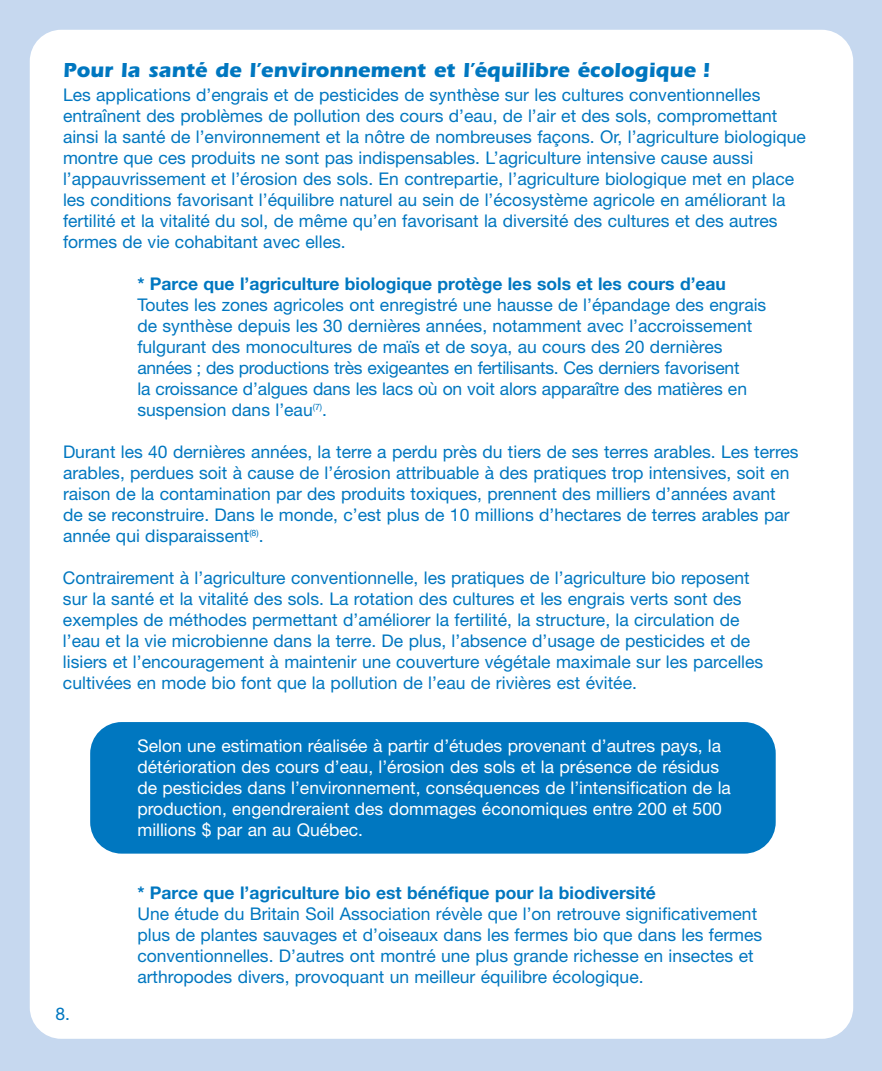
<style>
.page{position:relative;width:882px;height:1071px;background:#c6d8ef}
.page>*{position:absolute;margin:0;border:0;box-sizing:border-box;transform-origin:0 0}
.t1{font:700 21px "Itc Eras";color:#0077c0}
.t2{font:17.5px/21px "Helvetica Neue";color:#0077c0}
.t3{font:17.5px/21px "Helvetica Neue";color:#fff}
.t4{font:700 17.5px "Helvetica Neue";color:#0077c0}
</style>
<div class="page">
<div style="left:30px;top:30px;width:823px;height:1009px;background:#fff;border-radius:32px"></div>
<div style="left:90px;top:722px;width:686px;height:132px;background:#0077c0;border-radius:31px"></div>
<p class="t1" style="left:63px;top:63px;width:649px">Pour la santé de l’environnement et l’équilibre écologique !</p>
<p class="t2" style="left:63px;top:86px;width:744px">Les applications d’engrais et de pesticides de synthèse sur les cultures conventionnelles entraînent des problèmes de pollution des cours d’eau, de l’air et des sols, compromettant ainsi la santé de l’environnement et la nôtre de nombreuses façons. Or, l’agriculture biologique montre que ces produits ne sont pas indispensables. L’agriculture intensive cause aussi l’appauvrissement et l’érosion des sols. En contrepartie, l’agriculture biologique met en place les conditions favorisant l’équilibre naturel au sein de l’écosystème agricole en améliorant la fertilité et la vitalité du sol, de même qu’en favorisant la diversité des cultures et des autres formes de vie cohabitant avec elles.</p>
<p class="t4" style="left:137px;top:277px;width:590px">* Parce que l’agriculture biologique protège les sols et les cours d’eau</p>
<p class="t2" style="left:137px;top:296px;width:630px">Toutes les zones agricoles ont enregistré une hausse de l’épandage des engrais de synthèse depuis les 30 dernières années, notamment avec l’accroissement fulgurant des monocultures de maïs et de soya, au cours des 20 dernières années ; des productions très exigeantes en fertilisants. Ces derniers favorisent<br>la croissance d’algues dans les lacs où on voit alors apparaître des matières en suspension dans l’eau<sup>(7)</sup>.</p>
<p class="t2" style="left:63px;top:443px;width:737px">Durant les 40 dernières années, la terre a perdu près du tiers de ses terres arables. Les terres arables, perdues soit à cause de l’érosion attribuable à des pratiques trop intensives, soit en raison de la contamination par des produits toxiques, prennent des milliers d’années avant de se reconstruire. Dans le monde, c’est plus de 10 millions d’hectares de terres arables par année qui disparaissent<sup>(8)</sup>.</p>
<p class="t2" style="left:63px;top:569px;width:702px">Contrairement à l’agriculture conventionnelle, les pratiques de l’agriculture bio reposent sur la santé et la vitalité des sols. La rotation des cultures et les engrais verts sont des exemples de méthodes permettant d’améliorer la fertilité, la structure, la circulation de l’eau et la vie microbienne dans la terre. De plus, l’absence d’usage de pesticides et de lisiers et l’encouragement à maintenir une couverture végétale maximale sur les parcelles cultivées en mode bio font que la pollution de l’eau de rivières est évitée.</p>
<p class="t3" style="left:137px;top:737px;width:595px">Selon une estimation réalisée à partir d’études provenant d’autres pays, la détérioration des cours d’eau, l’érosion des sols et la présence de résidus de pesticides dans l’environnement, conséquences de l’intensification de la production, engendreraient des dommages économiques entre 200 et 500 millions $ par an au Québec.</p>
<p class="t2" style="left:55px;top:1005px;width:16px">8.</p>
<p class="t4" style="left:137px;top:886px;width:520px">* Parce que l’agriculture bio est bénéfique pour la biodiversité</p>
<p class="t2" style="left:137px;top:905px;width:626px">Une étude du Britain Soil Association révèle que l’on retrouve significativement plus de plantes sauvages et d’oiseaux dans les fermes bio que dans les fermes conventionnelles. D’autres ont montré une plus grande richesse en insectes et arthropodes divers, provoquant un meilleur équilibre écologique.</p>
</div>
